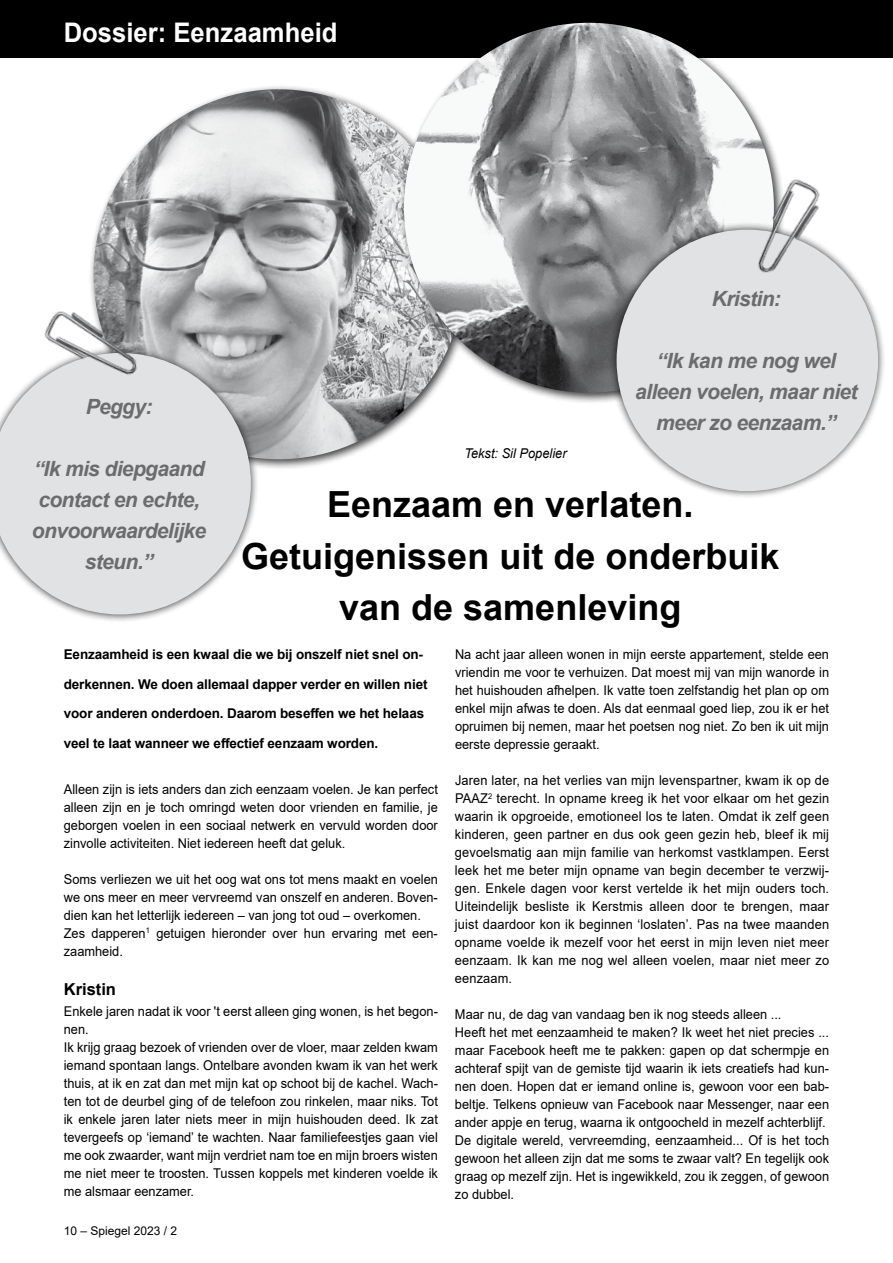
<style>
.page{position:relative;width:893px;height:1263px;background:#fff}
.page>*{position:absolute;margin:0;border:0;box-sizing:border-box;transform-origin:0 0}
.t1{font:700 36px/51.2px "Arial";color:#000;text-align:center}
.t2{font:700 27px "Arial";color:#fff;scale:.95 1}
.t3{font:italic 700 21px/30.9px "Arial";letter-spacing:-.03em;color:#6b6c6e;text-align:center}
.t4{font:700 16.5px "Arial";color:#000}
.t5{font:13.5px/18px "Arial";color:#000;text-align:justify;scale:.95 1}
.t6{font:700 13.5px/29.5px "Arial";letter-spacing:-.01em;color:#000}
.t7{font:italic 13.5px "Arial";color:#000;scale:.95 1}
.t8{font:12px "Arial";color:#000}
</style>
<div class="page">
<div style="left:0;top:0;width:893px;height:57px;background:#000"></div>
<div style="left:88px;top:84px;width:386px;height:386px;background:#000;opacity:.75"></div>
<img style="left:94px;top:89px;width:369px;height:370px;border-radius:185px">
<div style="left:399px;top:18px;width:386px;height:386px;background:#000;opacity:.75"></div>
<img style="left:404px;top:23px;width:370px;height:370px;border-radius:185px">
<div style="left:608px;top:221px;width:278px;height:278px;background:#000;opacity:.75"></div>
<div style="left:617px;top:230px;width:261px;height:261px;background:#e1e2e3;border-radius:50%"></div>
<div style="left:0;top:345px;width:259px;height:278px;background:#000;opacity:.75"></div>
<svg style="left:0;top:353px;width:251px;height:261px;background:#dfe0e1"></svg>
<img style="left:31px;top:289px;width:150px;height:131px">
<img style="left:709px;top:165px;width:135px;height:108px">
<h2 class="t2" style="left:64px;top:14px;width:290px">Dossier: Eenzaamheid</h2>
<h3 class="t3" style="left:86px;top:392px;width:68px">Peggy:</h3>
<h3 class="t3" style="left:712px;top:284px;width:71px">Kristin:</h3>
<h3 class="t3" style="left:635px;top:346px;width:224px">“Ik kan me nog wel alleen voelen, maar niet meer zo eenzaam.”</h3>
<p class="t7" style="left:464px;top:444px;width:109px">Tekst: Sil Popelier</p>
<h3 class="t3" style="left:32px;top:454px;width:176px">“Ik mis diepgaand contact en echte, onvoorwaardelijke steun.”</h3>
<h1 class="t1" style="left:241px;top:479px;width:540px">Eenzaam en verlaten.<br>Getuigenissen uit de onderbuik van de samenleving</h1>
<p class="t5" style="left:455px;top:645px;width:395px">Na acht jaar alleen wonen in mijn eerste appartement, stelde een vriendin me voor te verhuizen. Dat moest mij van mijn wanorde in het huishouden afhelpen. Ik vatte toen zelfstandig het plan op om enkel mijn afwas te doen. Als dat eenmaal goed liep, zou ik er het opruimen bij nemen, maar het poetsen nog niet. Zo ben ik uit mijn eerste depressie geraakt.</p>
<p class="t5" style="left:455px;top:771px;width:395px">Jaren later, na het verlies van mijn levenspartner, kwam ik op de PAAZ<sup>2</sup> terecht. In opname kreeg ik het voor elkaar om het gezin waarin ik opgroeide, emotioneel los te laten. Omdat ik zelf geen kinderen, geen partner en dus ook geen gezin heb, bleef ik mij gevoelsmatig aan mijn familie van herkomst vastklampen. Eerst leek het me beter mijn opname van begin december te verzwij&shy;gen. Enkele dagen voor kerst vertelde ik het mijn ouders toch.<br>Uiteindelijk besliste ik Kerstmis alleen door te brengen, maar juist daardoor kon ik beginnen ‘loslaten’. Pas na twee maanden opname voelde ik mezelf voor het eerst in mijn leven niet meer eenzaam. Ik kan me nog wel alleen voelen, maar niet meer zo eenzaam.</p>
<p class="t5" style="left:455px;top:1005px;width:395px;text-align:left">Maar nu, de dag van vandaag ben ik nog steeds alleen ...<br>Heeft het met eenzaamheid te maken? Ik weet het niet precies ... maar Facebook heeft me te pakken: gapen op dat schermpje en achteraf spijt van de gemiste tijd waarin ik iets creatiefs had kun&shy;nen doen. Hopen dat er iemand online is, gewoon voor een bab&shy;beltje. Telkens opnieuw van Facebook naar Messenger, naar een ander appje en terug, waarna ik ontgoocheld in mezelf achterblijf.<br>De digitale wereld, vervreemding, eenzaamheid... Of is het toch gewoon het alleen zijn dat me soms te zwaar valt? En tegelijk ook graag op mezelf zijn. Het is ingewikkeld, zou ik zeggen, of gewoon zo dubbel.</p>
<p class="t6" style="left:64px;top:640px;width:365px">Eenzaamheid is een kwaal die we bij onszelf niet snel on&shy;derkennen. We doen allemaal dapper verder en willen niet voor anderen onderdoen. Daarom beseffen we het helaas veel te laat wanneer we effectief eenzaam worden.</p>
<p class="t5" style="left:64px;top:780px;width:395px">Alleen zijn is iets anders dan zich eenzaam voelen. Je kan perfect alleen zijn en je toch omringd weten door vrienden en familie, je geborgen voelen in een sociaal netwerk en vervuld worden door zinvolle activiteiten. Niet iedereen heeft dat geluk.</p>
<p class="t5" style="left:64px;top:870px;width:395px;text-align:left">Soms verliezen we uit het oog wat ons tot mens maakt en voelen we ons meer en meer vervreemd van onszelf en anderen. Boven&shy;dien kan het letterlijk iedereen – van jong tot oud – overkomen.<br>Zes dapperen<sup>1</sup> getuigen hieronder over hun ervaring met een&shy;zaamheid.</p>
<p class="t4" style="left:64px;top:977px;width:54px">Kristin</p>
<p class="t5" style="left:64px;top:1002px;width:395px;text-align:left">Enkele jaren nadat ik voor 't eerst alleen ging wonen, is het begon&shy;nen.<br>Ik krijg graag bezoek of vrienden over de vloer, maar zelden kwam iemand spontaan langs. Ontelbare avonden kwam ik van het werk thuis, at ik en zat dan met mijn kat op schoot bij de kachel. Wach&shy;ten tot de deurbel ging of de telefoon zou rinkelen, maar niks. Tot ik enkele jaren later niets meer in mijn huishouden deed. Ik zat tevergeefs op ‘iemand’ te wachten. Naar familiefeestjes gaan viel me ook zwaarder, want mijn verdriet nam toe en mijn broers wisten me niet meer te troosten. Tussen koppels met kinderen voelde ik me alsmaar eenzamer.</p>
<p class="t8" style="left:64px;top:1223px;width:115px">10 – Spiegel 2023 / 2</p>
</div>
